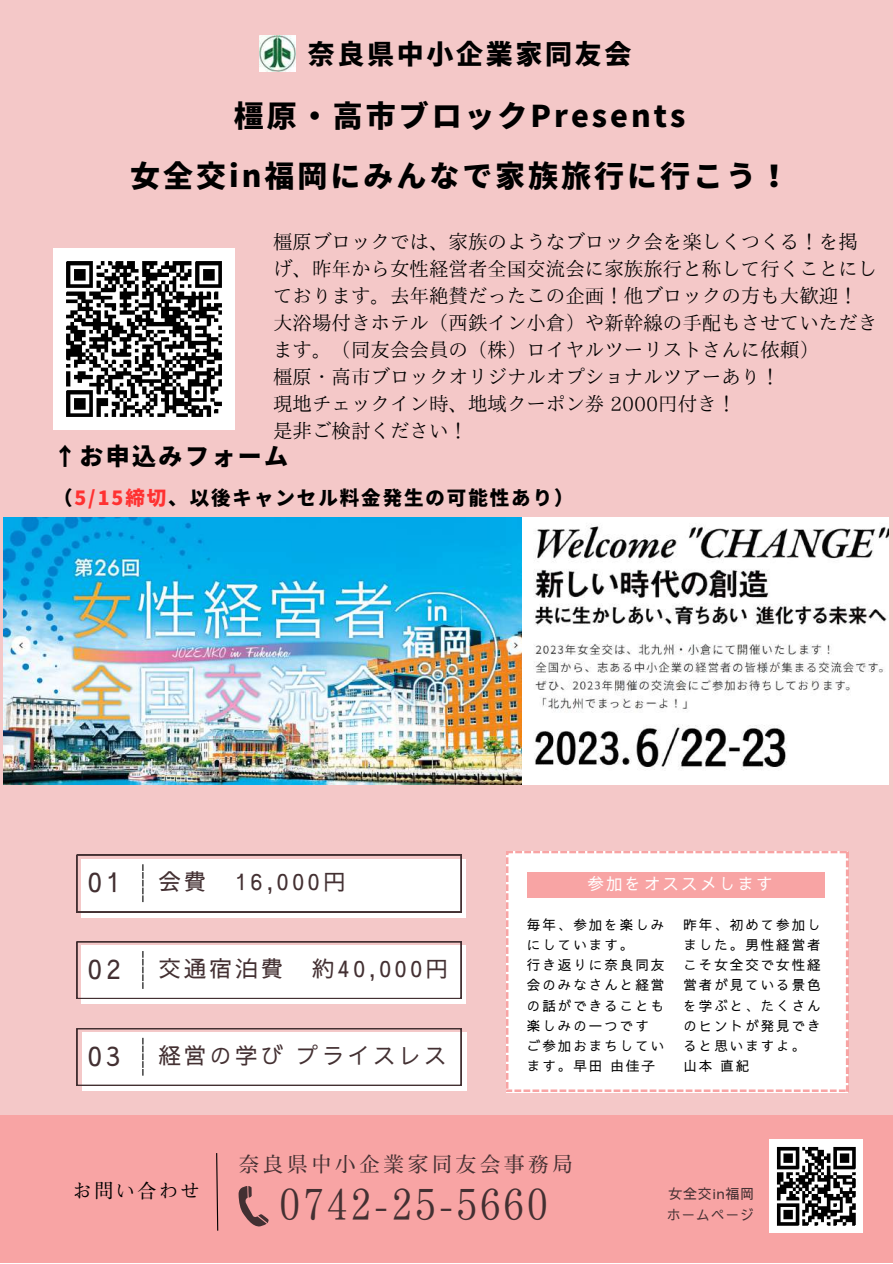
<style>
.page{position:relative;width:893px;height:1264px;background:#fff}
.page>*{position:absolute;margin:0;border:0;box-sizing:border-box;transform-origin:0 0}
.t1{font:41.4px "Motoya Mincho Std W3";letter-spacing:.07em;color:#433032}
.t2{font:900 30px/59.6px "Noto Sans JP";letter-spacing:.1em;color:#000;text-align:center}
.t3{font:900 27px "Noto Sans JP";letter-spacing:.1em;color:#000}
.t4{font:500 27px "Sawarabi Gothic";color:#433032}
.t5{font:900 24px "Noto Sans JP";letter-spacing:.1em;color:#000}
.t6{font:500 22.5px "Sawarabi Gothic";letter-spacing:.14em;color:#433032}
.t7{font:21px "Motoya Mincho Std W3";letter-spacing:.15em;color:#433032}
.t8{font:19.5px/27px "IP Aex Mincho";color:#000}
.t9{font:900 19.5px "Noto Sans JP";letter-spacing:.1em;color:#000}
.t10{font:19.5px "Motoya Mincho Std W3";letter-spacing:.1em;color:#000}
.t11{font:500 16.5px "Sawarabi Gothic";letter-spacing:.14em;color:#fff}
.t12{font:500 13.8px/20.2px "Sawarabi Gothic";letter-spacing:.06em;color:#433032}
.t13{font:500 13.5px/20.2px "Sawarabi Gothic";letter-spacing:.15em;color:#000}
.s1{color:#ff3131}
</style>
<div class="page">
<div style="left:0;top:0;width:892px;height:1262px;background:#f4c8c8"></div>
<div style="left:0;top:1115px;width:892px;height:147px;background:#f8a4a4"></div>
<svg style="left:238px;top:1186px;width:31px;height:41px"></svg>
<div style="left:506px;top:851px;width:342px;height:240px;background:#fff"></div>
<div style="left:527px;top:872px;width:297px;height:25px;background:#f8a4a4"></div>
<svg style="left:81px;top:858px;width:385px;height:59px;fill:#fff"></svg>
<svg style="left:77px;top:854px;width:384px;height:58px"></svg>
<svg style="left:81px;top:944px;width:385px;height:59px;fill:#fff"></svg>
<svg style="left:77px;top:941px;width:384px;height:57px"></svg>
<div style="left:82px;top:1032px;width:384px;height:59px;background:linear-gradient(to right,#fff,#fff)"></div>
<svg style="left:77px;top:1028px;width:384px;height:57px"></svg>
<svg style="left:216px;top:1153px;width:3px;height:78px"></svg>
<img style="left:53px;top:248px;width:181px;height:181px">
<img style="left:4px;top:517px;width:518px;height:267px">
<img style="left:522px;top:517px;width:366px;height:267px">
<img style="left:260px;top:35px;width:36px;height:36px">
<img style="left:769px;top:1139px;width:93px;height:93px">
<h3 class="t3" style="left:308px;top:32px;width:325px">奈良県中小企業家同友会</h3>
<h2 class="t2" style="left:130px;top:85px;width:660px">橿原・高市ブロックPresents<br>女全交in福岡にみんなで家族旅行に行こう！</h2>
<p class="t8" style="left:273px;top:228px;width:605px">橿原ブロックでは、家族のようなブロック会を楽しくつくる！を掲げ、昨年から女性経営者全国交流会に家族旅行と称して行くことにしております。去年絶賛だったこの企画！他ブロックの方も大歓迎！大浴場付きホテル（西鉄イン小倉）や新幹線の手配もさせていただきます。（同友会会員の（株）ロイヤルツーリストさんに依頼）<br>橿原・高市ブロックオリジナルオプショナルツアーあり！<br>現地チェックイン時、地域クーポン券 2000円付き！<br>是非ご検討ください！</p>
<p class="t5" style="left:53px;top:437px;width:236px">↑お申込みフォーム</p>
<p class="t9" style="left:53px;top:482px;width:522px">（<span class="s1">5/15締切</span>、以後キャンセル料金発生の可能性あり）</p>
<h3 class="t4" style="left:88px;top:869px;width:35px">01</h3>
<h3 class="t4" style="left:88px;top:956px;width:35px">02</h3>
<p class="t6" style="left:158px;top:871px;width:50px">会費</p>
<p class="t6" style="left:235px;top:871px;width:112px">16,000円</p>
<p class="t6" style="left:158px;top:958px;width:126px">交通宿泊費</p>
<p class="t6" style="left:312px;top:958px;width:137px">約40,000円</p>
<h3 class="t4" style="left:88px;top:1043px;width:35px">03</h3>
<p class="t6" style="left:158px;top:1045px;width:290px">経営の学びプライスレス</p>
<p class="t11" style="left:587px;top:876px;width:187px">参加をオススメします</p>
<p class="t13" style="left:527px;top:915px;width:139px">毎年、参加を楽しみにしています。<br>行き返りに奈良同友会のみなさんと経営の話ができることも楽しみの一つですご参加おまちしています。早田 由佳子</p>
<p class="t13" style="left:683px;top:915px;width:139px">昨年、初めて参加しました。男性経営者こそ女全交で女性経営者が見ている景色を学ぶと、たくさんのヒントが発見できると思いますよ。山本 直紀</p>
<p class="t10" style="left:73px;top:1181px;width:129px">お問い合わせ</p>
<p class="t7" style="left:238px;top:1153px;width:336px">奈良県中小企業家同友会事務局</p>
<h1 class="t1" style="left:279px;top:1183px;width:270px">0742-25-5660</h1>
<p class="t12" style="left:666px;top:1184px;width:89px">女全交in福岡ホームページ</p>
</div>
